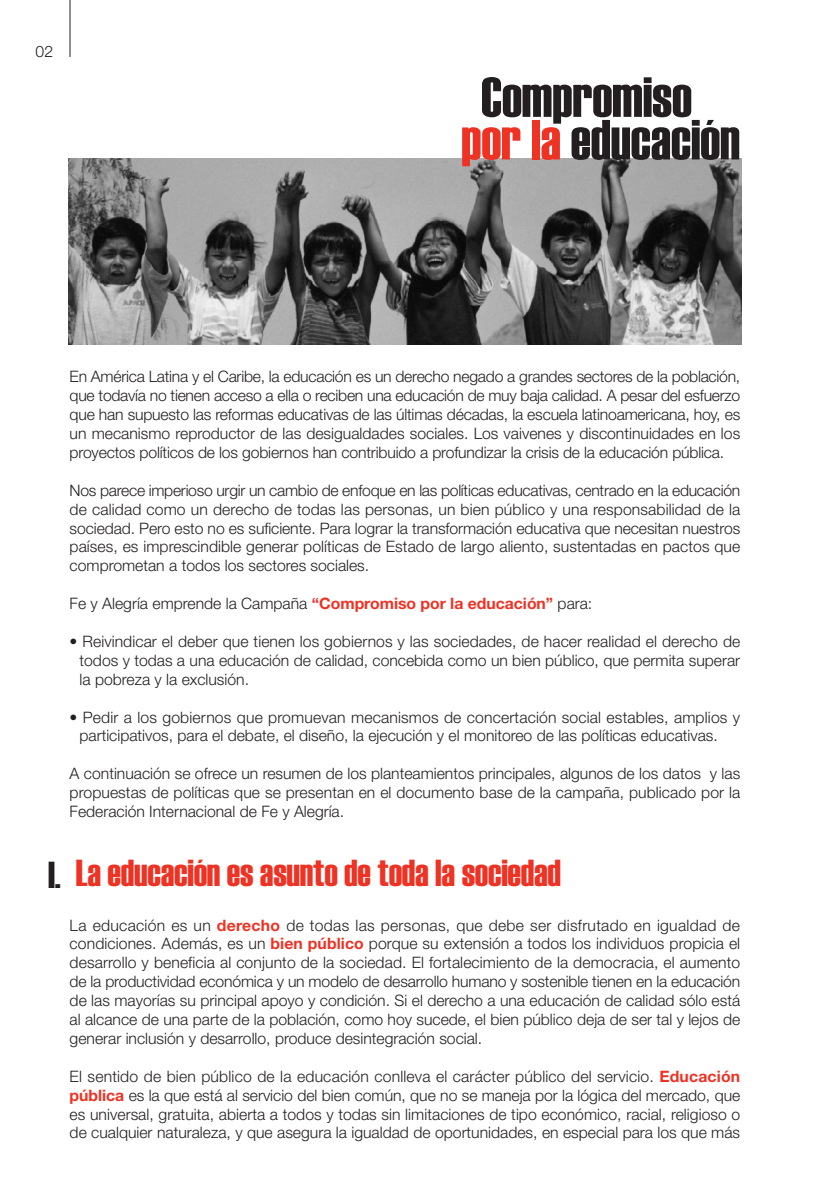
<style>
.page{position:relative;width:832px;height:1190px;background:#fff}
.page>*{position:absolute;margin:0;border:0;box-sizing:border-box;transform-origin:0 0}
.t1{font:56.52px/42.5px "Haettenschweiler";color:#231f20;text-align:center}
.t2{font:37.62px "Haettenschweiler";color:#ee3224}
.t3{font:300 15.75px/18.9px "Helvetica Neue";color:#231f20;text-align:justify}
.s1{color:#ee3224}
.s2{font-weight:700;color:#ee3224}
.s3{color:#231f20}
</style>
<div class="page">
<hr style="left:70px;top:0;width:1px;height:57px;background:#231f20">
<img style="left:68px;top:158px;width:673px;height:186px">
<p class="t3" style="left:36px;top:43px;width:19px">02</p>
<h1 class="t1" style="left:461px;top:79px;width:280px">Compromiso <span class="s1">por la</span> educación</h1>
<p class="t3" style="left:70px;top:369px;width:672px">En América Latina y el Caribe, la educación es un derecho negado a grandes sectores de la población, que todavía no tienen acceso a ella o reciben una educación de muy baja calidad. A pesar del esfuerzo que han supuesto las reformas educativas de las últimas décadas, la escuela latinoamericana, hoy, es un mecanismo reproductor de las desigualdades sociales. Los vaivenes y discontinuidades en los proyectos políticos de los gobiernos han contribuido a profundizar la crisis de la educación pública.</p>
<p class="t3" style="left:70px;top:482px;width:672px">Nos parece imperioso urgir un cambio de enfoque en las políticas educativas, centrado en la educación de calidad como un derecho de todas las personas, un bien público y una responsabilidad de la sociedad. Pero esto no es suficiente. Para lograr la transformación educativa que necesitan nuestros países, es imprescindible generar políticas de Estado de largo aliento, sustentadas en pactos que comprometan a todos los sectores sociales.</p>
<p class="t3" style="left:70px;top:595px;width:524px">Fe y Alegría emprende la Campaña <span class="s2">“Compromiso por la educación”</span> para:</p>
<p class="t3" style="left:80px;top:633px;width:662px;text-indent:-10px">• Reivindicar el deber que tienen los gobiernos y las sociedades, de hacer realidad el derecho de todos y todas a una educación de calidad, concebida como un bien público, que permita superar la pobreza y la exclusión.</p>
<p class="t3" style="left:80px;top:709px;width:662px;text-indent:-10px">• Pedir a los gobiernos que promuevan mecanismos de concertación social estables, amplios y participativos, para el debate, el diseño, la ejecución y el monitoreo de las políticas educativas.</p>
<p class="t3" style="left:70px;top:766px;width:672px">A continuación se ofrece un resumen de los planteamientos principales, algunos de los datos y las propuestas de políticas que se presentan en el documento base de la campaña, publicado por la Federación Internacional de Fe y Alegría.</p>
<h2 class="t2" style="left:48px;top:859px;width:514px"><span class="s3">I.</span> La educación es asunto de toda la sociedad</h2>
<p class="t3" style="left:70px;top:917px;width:672px">La educación es un <span class="s2">derecho</span> de todas las personas, que debe ser disfrutado en igualdad de condiciones. Además, es un <span class="s2">bien público</span> porque su extensión a todos los individuos propicia el desarrollo y beneficia al conjunto de la sociedad. El fortalecimiento de la democracia, el aumento de la productividad económica y un modelo de desarrollo humano y sostenible tienen en la educación de las mayorías su principal apoyo y condición. Si el derecho a una educación de calidad sólo está al alcance de una parte de la población, como hoy sucede, el bien público deja de ser tal y lejos de generar inclusión y desarrollo, produce desintegración social.</p>
<p class="t3" style="left:70px;top:1068px;width:672px">El sentido de bien público de la educación conlleva el carácter público del servicio. <span class="s2">Educación pública</span> es la que está al servicio del bien común, que no se maneja por la lógica del mercado, que es universal, gratuita, abierta a todos y todas sin limitaciones de tipo económico, racial, religioso o de cualquier naturaleza, y que asegura la igualdad de oportunidades, en especial para los que más</p>
</div>
